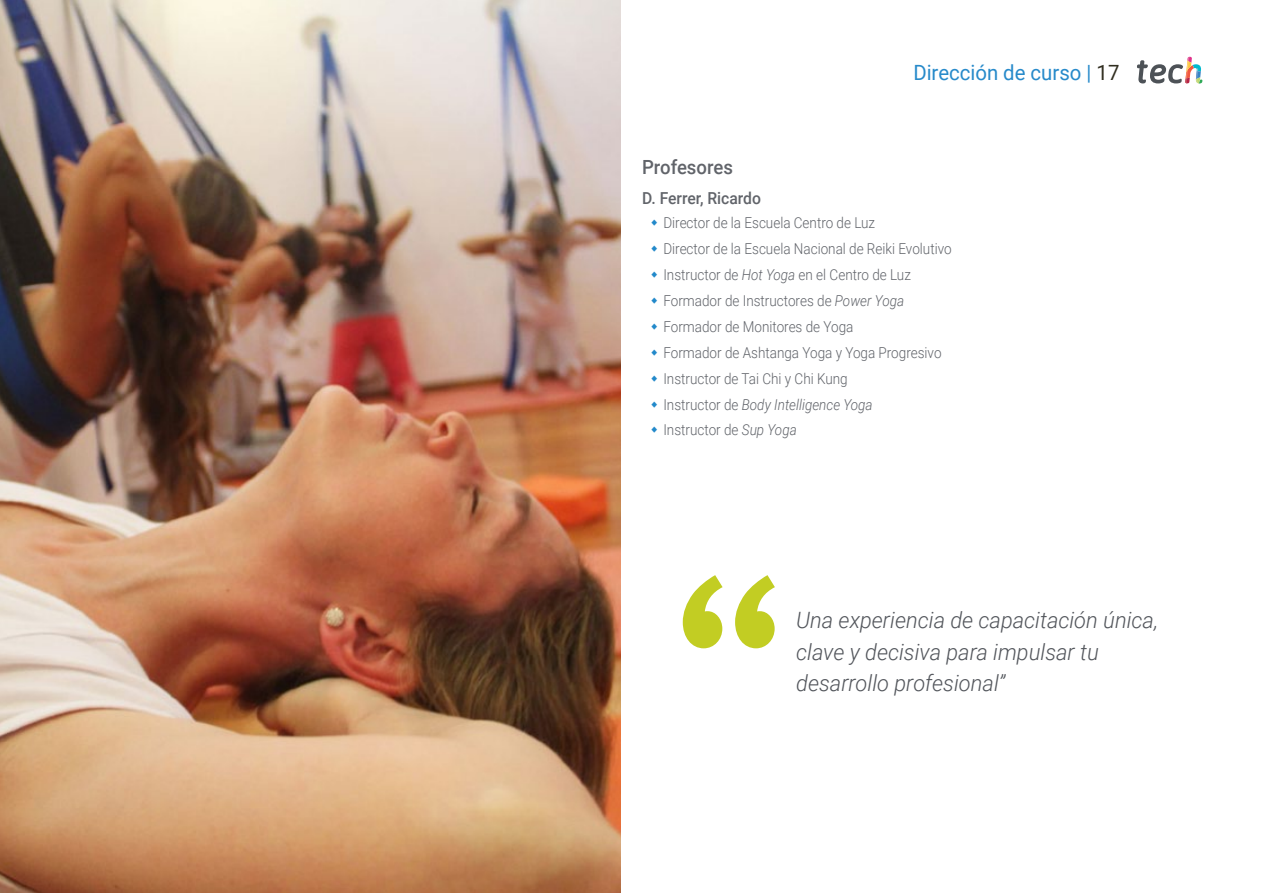
<style>
.page{position:relative;width:1263px;height:893px;background:#fff}
.page>*{position:absolute;margin:0;border:0;box-sizing:border-box;transform-origin:0 0}
.t1{font:italic 300 22.5px/31.5px "Roboto";color:#52555b}
.t2{font:21px "Roboto";color:#278aca}
.t3{font:500 19.5px "Roboto";color:#61646a;scale:.95 1}
.t4{font:500 16.5px "Roboto";color:#61646a;scale:.95 1}
.t5{font:300 15px/26px "Roboto";color:#61646a;scale:.9 1}
.s1{color:#312e20}
.s2{font-style:italic}
</style>
<div class="page">
<img style="left:0;top:0;width:621px;height:893px">
<svg style="left:1137px;top:57px;width:65px;height:27px"></svg>
<svg style="left:683px;top:575px;width:92px;height:73px"></svg>
<h2 class="t2" style="left:913px;top:57px;width:208px">Dirección de curso | <span class="s1">17</span></h2>
<h3 class="t3" style="left:642px;top:154px;width:97px">Profesores</h3>
<p class="t4" style="left:642px;top:186px;width:127px">D. Ferrer, Ricardo</p>
<p class="t5" style="left:663px;top:209px;width:322px">Director de la Escuela Centro de Luz<br>Director de la Escuela Nacional de Reiki Evolutivo Instructor de <span class="s2">Hot Yoga</span> en el Centro de Luz Formador de Instructores de <span class="s2">Power Yoga </span>Formador de Monitores de Yoga<br>Formador de Ashtanga Yoga y Yoga Progresivo Instructor de Tai Chi y Chi Kung<br>Instructor de <span class="s2">Body Intelligence Yoga<br></span>Instructor de <span class="s2">Sup Yoga</span></p>
<h1 class="t1" style="left:796px;top:603px;width:363px">Una experiencia de capacitación única, clave y decisiva para impulsar tu desarrollo profesional”</h1>
</div>
